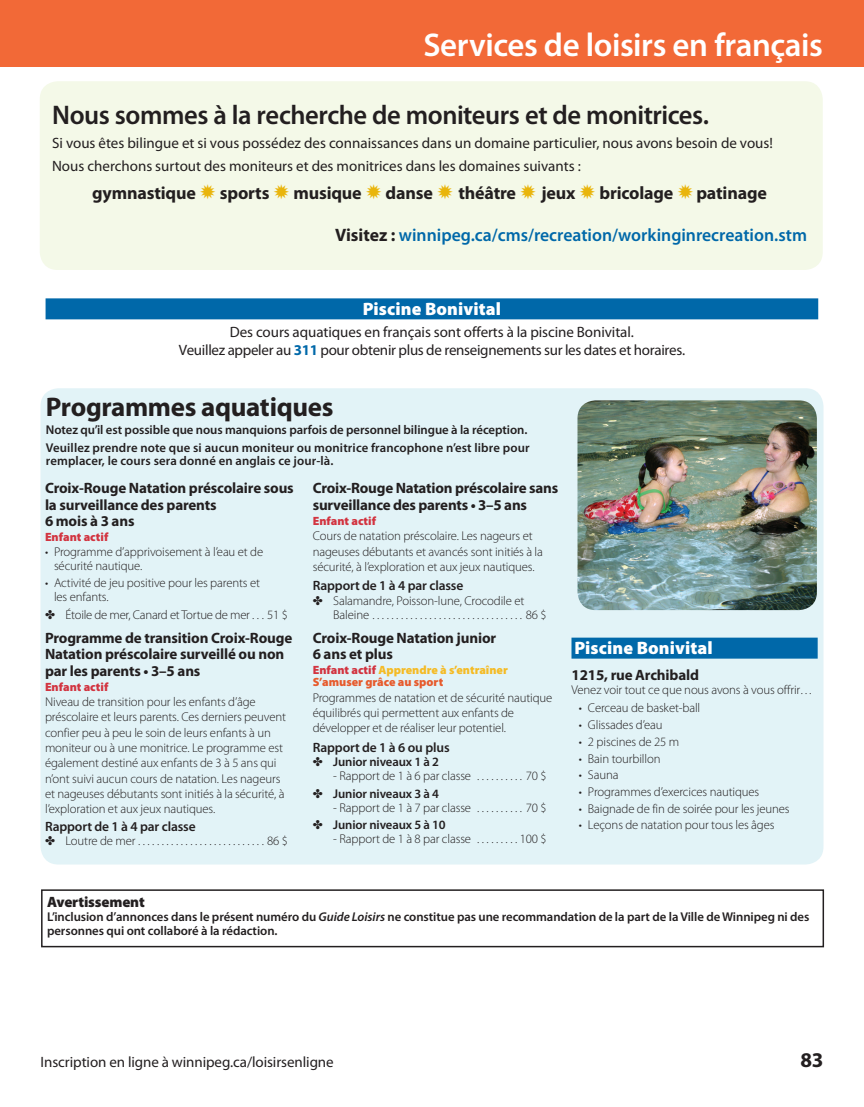
<style>
.page{position:relative;width:864px;height:1107px;background:#fff}
.page>*{position:absolute;margin:0;border:0;box-sizing:border-box;transform-origin:0 0}
.t1{font:600 33px "Myriad Pro";letter-spacing:-.015em;color:#fff}
.t2{font:600 27px "Myriad Pro";letter-spacing:-.015em;color:#231f20}
.t3{font:700 27px "Myriad Pro";letter-spacing:-.015em;color:#231f20}
.t4{font:700 21px "Myriad Pro";color:#231f20}
.t5{font:700 18px "Myriad Pro";letter-spacing:-.01em;color:#231f20}
.t6{font:600 18px "Myriad Pro";color:#0068a9}
.t7{font:900 18px "Myriad Pro";letter-spacing:.005em;color:#fff}
.t8{font:15px/18px "Myriad Pro";letter-spacing:-.005em;color:#231f20;text-align:center}
.t9{font:700 15px/16.5px "Myriad Pro";letter-spacing:-.01em;color:#231f20}
.t10{font:900 15px "Myriad Pro";letter-spacing:-.01em;color:#231f20}
.t11{font:600 13.5px "Myriad Pro";letter-spacing:-.01em;color:#231f20}
.t12{font:300 12.75px/15.3px "Myriad Pro";letter-spacing:-.01em;color:#231f20}
.t13{font:600 12.75px/14.2px "Myriad Pro";letter-spacing:-.005em;color:#231f20}
.t14{font:900 12px/12px "Myriad Pro";color:#f5bb25}
.t15{font:900 12px "Myriad Pro";color:#d23440}
.s1{color:#e9b50c}
.s2{font-weight:700;color:#231f20}
.s3{font-weight:700;color:#0068a9}
.s4{color:#d23440}
.s5{color:#e75b2d}
.s6{font-style:italic}
</style>
<div class="page">
<div style="left:0;top:0;width:864px;height:68px;background:#f26937"></div>
<div style="left:41px;top:889px;width:783px;height:58px;border:2px solid #231f20"></div>
<div style="left:46px;top:298px;width:772px;height:21px;background:#0068a9"></div>
<div style="left:40px;top:388px;width:784px;height:477px;background:#e2f3f7;border-radius:18px"></div>
<img style="left:578px;top:400px;width:239px;height:210px">
<div style="left:572px;top:638px;width:246px;height:21px;background:#0068a9"></div>
<div style="left:40px;top:81px;width:783px;height:189px;background:#f4f9e8;border-radius:18px"></div>
<h1 class="t1" style="left:423px;top:27px;width:401px">Services de loisirs en français</h1>
<h2 class="t2" style="left:52px;top:100px;width:659px">Nous sommes à la recherche de moniteurs et de monitrices.</h2>
<p class="t8" style="left:52px;top:132px;width:722px;line-height:22.5px;text-align:left">Si vous êtes bilingue et si vous possédez des connaissances dans un domaine particulier, nous avons besoin de vous!<br>Nous cherchons surtout des moniteurs et des monitrices dans les domaines suivants :</p>
<h3 class="t5" style="left:92px;top:183px;width:676px">gymnastique <span class="s1">✹</span> sports <span class="s1">✹</span> musique <span class="s1">✹</span> danse <span class="s1">✹</span> théâtre <span class="s1">✹</span> jeux <span class="s1">✹</span> bricolage <span class="s1">✹</span> patinage</h3>
<h3 class="t6" style="left:335px;top:225px;width:473px"><span class="s2">Visitez :</span> winnipeg.ca/cms/recreation/workinginrecreation.stm</h3>
<h3 class="t7" style="left:363px;top:299px;width:140px">Piscine Bonivital</h3>
<p class="t8" style="left:179px;top:324px;width:508px">Des cours aquatiques en français sont offerts à la piscine Bonivital.<br>Veuillez appeler au <span class="s3">311</span> pour obtenir plus de renseignements sur les dates et horaires.</p>
<h2 class="t3" style="left:46px;top:391px;width:289px">Programmes aquatiques</h2>
<p class="t13" style="left:46px;top:421px;width:485px;line-height:18px">Notez qu’il est possible que nous manquions parfois de personnel bilingue à la réception.<br>Veuillez prendre note que si aucun moniteur ou monitrice francophone n’est libre pour</p>
<p class="t13" style="left:46px;top:454px;width:289px">remplacer, le cours sera donné en anglais ce jour-là.</p>
<p class="t9" style="left:45px;top:480px;width:250px">Croix-Rouge Natation préscolaire sous la surveillance des parents<br>6 mois à 3 ans</p>
<p class="t15" style="left:45px;top:531px;width:65px">Enfant actif</p>
<p class="t12" style="left:54px;top:545px;width:211px;line-height:14.2px;text-indent:-9px">• Programme d’apprivoisement à l’eau et de sécurité nautique.</p>
<p class="t12" style="left:54px;top:576px;width:208px;line-height:14.2px;text-indent:-9px">• Activité de jeu positive pour les parents et les enfants.</p>
<p class="t12" style="left:45px;top:607px;width:245px">✤ Étoile de mer, Canard et Tortue de mer .. 51 $</p>
<p class="t9" style="left:45px;top:630px;width:249px">Programme de transition Croix-Rouge<br>Natation préscolaire surveillé ou non par les parents • 3–5 ans</p>
<p class="t15" style="left:45px;top:680px;width:65px">Enfant actif</p>
<p class="t12" style="left:45px;top:694px;width:243px">Niveau de transition pour les enfants d’âge préscolaire et leurs parents. Ces derniers peuvent confier peu à peu le soin de leurs enfants à un moniteur ou à une monitrice. Le programme est également destiné aux enfants de 3 à 5 ans qui n’ont suivi aucun cours de natation. Les nageurs et nageuses débutants sont initiés à la sécurité, à l’exploration et aux jeux nautiques.</p>
<p class="t11" style="left:45px;top:819px;width:152px">Rapport de 1 à 4 par classe</p>
<p class="t12" style="left:45px;top:834px;width:97px">✤ Loutre de mer ..........................</p>
<p class="t12" style="left:267px;top:834px;width:22px">86 $</p>
<p class="t9" style="left:313px;top:480px;width:247px">Croix-Rouge Natation préscolaire sans surveillance des parents • 3–5 ans</p>
<p class="t15" style="left:313px;top:514px;width:65px">Enfant actif</p>
<p class="t12" style="left:313px;top:529px;width:232px">Cours de natation préscolaire. Les nageurs et nageuses débutants et avancés sont initiés à la sécurité, à l’exploration et aux jeux nautiques.</p>
<p class="t11" style="left:313px;top:578px;width:152px">Rapport de 1 à 4 par classe</p>
<p class="t12" style="left:333px;top:593px;width:193px;line-height:14.2px;text-indent:-21px">✤ Salamandre, Poisson-lune, Crocodile et<br>Baleine ...............................</p>
<p class="t12" style="left:526px;top:607px;width:22px">86 $</p>
<p class="t9" style="left:313px;top:630px;width:185px">Croix-Rouge Natation junior<br>6 ans et plus</p>
<p class="t14" style="left:313px;top:664px;width:197px"><span class="s4">Enfant actif</span> Apprendre à s’entraîner<br><span class="s5">S’amuser grâce au sport</span></p>
<p class="t12" style="left:313px;top:690px;width:241px">Programmes de natation et de sécurité nautique équilibrés qui permettent aux enfants de développer et de réaliser leur potentiel.</p>
<p class="t11" style="left:313px;top:740px;width:138px">Rapport de 1 à 6 ou plus</p>
<p class="t13" style="left:313px;top:755px;width:128px">✤ Junior niveaux 1 à 2</p>
<p class="t12" style="left:333px;top:769px;width:144px">- Rapport de 1 à 6 par classe ..........</p>
<p class="t12" style="left:526px;top:769px;width:22px">70 $</p>
<p class="t13" style="left:313px;top:786px;width:128px">✤ Junior niveaux 3 à 4</p>
<p class="t12" style="left:333px;top:800px;width:144px">- Rapport de 1 à 7 par classe ..........</p>
<p class="t12" style="left:526px;top:800px;width:22px">70 $</p>
<p class="t13" style="left:313px;top:818px;width:135px">✤ Junior niveaux 5 à 10</p>
<p class="t12" style="left:333px;top:832px;width:144px">- Rapport de 1 à 8 par classe .........</p>
<p class="t12" style="left:520px;top:832px;width:29px">100 $</p>
<h3 class="t7" style="left:574px;top:638px;width:140px">Piscine Bonivital</h3>
<p class="t9" style="left:572px;top:667px;width:129px">1215, rue Archibald</p>
<p class="t12" style="left:572px;top:682px;width:242px">Venez voir tout ce que nous avons à vous offrir…</p>
<p class="t12" style="left:579px;top:701px;width:123px">• Cerceau de basket-ball</p>
<p class="t12" style="left:579px;top:717px;width:85px">• Glissades d’eau</p>
<p class="t12" style="left:579px;top:734px;width:102px">• 2 piscines de 25 m</p>
<p class="t12" style="left:579px;top:751px;width:83px">• Bain tourbillon</p>
<p class="t12" style="left:579px;top:768px;width:41px">• Sauna</p>
<p class="t12" style="left:579px;top:785px;width:182px">• Programmes d’exercices nautiques</p>
<p class="t12" style="left:579px;top:801px;width:212px">• Baignade de fin de soirée pour les jeunes</p>
<p class="t12" style="left:579px;top:817px;width:197px">• Leçons de natation pour tous les âges</p>
<p class="t10" style="left:47px;top:893px;width:99px">Avertissement</p>
<p class="t13" style="left:47px;top:910px;width:764px">L’inclusion d’annonces dans le présent numéro du <span class="s6">Guide Loisirs</span> ne constitue pas une recommandation de la part de la Ville de Winnipeg ni des personnes qui ont collaboré à la rédaction.</p>
<p class="t8" style="left:40px;top:1053px;width:295px">Inscription en ligne à winnipeg.ca/loisirsenligne</p>
<h3 class="t4" style="left:801px;top:1048px;width:24px">83</h3>
</div>
